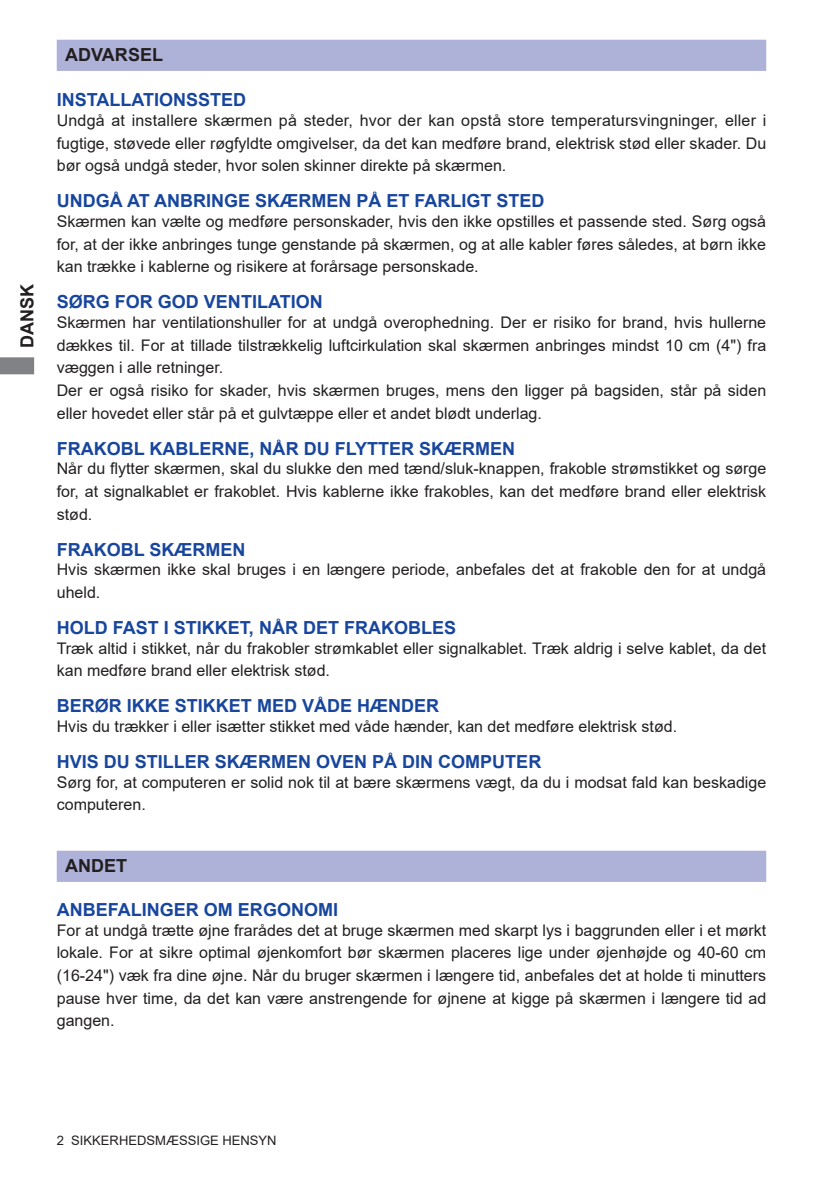
<style>
.page{position:relative;width:840px;height:1191px;background:#fff}
.page>*{position:absolute;margin:0;border:0;box-sizing:border-box;transform-origin:0 0}
.t1{font:700 18px "Arial";color:#18469d}
.t2{font:700 18px "Arial";color:#231f20}
.t3{font:16px/22.6px "Arial";color:#231f20;text-align:justify}
.t4{font:13px "Arial";color:#231f20}
</style>
<div class="page">
<svg style="left:0;top:357px;width:34px;height:17px"></svg>
<div style="left:57px;top:40px;width:708px;height:31px;background:#aeb2d8"></div>
<div style="left:57px;top:850px;width:708px;height:32px;background:#aeb2d8;border:2px solid #aeb2d8"></div>
<p class="t2" style="left:14px;top:348px;width:65px;rotate:-90deg">DANSK</p>
<p class="t2" style="left:65px;top:42px;width:99px">ADVARSEL</p>
<p class="t1" style="left:57px;top:87px;width:191px">INSTALLATIONSSTED</p>
<p class="t3" style="left:57px;top:109px;width:710px">Undgå at installere skærmen på steder, hvor der kan opstå store temperatursvingninger, eller i fugtige, støvede eller røgfyldte omgivelser, da det kan medføre brand, elektrisk stød eller skader. Du bør også undgå steder, hvor solen skinner direkte på skærmen.</p>
<p class="t1" style="left:57px;top:188px;width:489px">UNDGÅ AT ANBRINGE SKÆRMEN PÅ ET FARLIGT STED</p>
<p class="t3" style="left:57px;top:210px;width:710px">Skærmen kan vælte og medføre personskader, hvis den ikke opstilles et passende sted. Sørg også for, at der ikke anbringes tunge genstande på skærmen, og at alle kabler føres således, at børn ikke kan trække i kablerne og risikere at forårsage personskade.</p>
<p class="t1" style="left:57px;top:289px;width:267px">SØRG FOR GOD VENTILATION</p>
<p class="t3" style="left:57px;top:311px;width:710px;text-align:left">Skærmen har ventilationshuller for at undgå overophedning. Der er risiko for brand, hvis hullerne dækkes til. For at tillade tilstrækkelig luftcirkulation skal skærmen anbringes mindst 10 cm (4") fra væggen i alle retninger.<br>Der er også risiko for skader, hvis skærmen bruges, mens den ligger på bagsiden, står på siden eller hovedet eller står på et gulvtæppe eller et andet blødt underlag.</p>
<p class="t1" style="left:57px;top:435px;width:460px">FRAKOBL KABLERNE, NÅR DU FLYTTER SKÆRMEN</p>
<p class="t3" style="left:57px;top:457px;width:710px">Når du flytter skærmen, skal du slukke den med tænd/sluk-knappen, frakoble strømstikket og sørge for, at signalkablet er frakoblet. Hvis kablerne ikke frakobles, kan det medføre brand eller elektrisk stød.</p>
<p class="t1" style="left:57px;top:536px;width:190px">FRAKOBL SKÆRMEN</p>
<p class="t3" style="left:57px;top:558px;width:710px">Hvis skærmen ikke skal bruges i en længere periode, anbefales det at frakoble den for at undgå uheld.</p>
<p class="t1" style="left:57px;top:615px;width:401px">HOLD FAST I STIKKET, NÅR DET FRAKOBLES</p>
<p class="t3" style="left:57px;top:637px;width:710px">Træk altid i stikket, når du frakobler strømkablet eller signalkablet. Træk aldrig i selve kablet, da det kan medføre brand eller elektrisk stød.</p>
<p class="t1" style="left:57px;top:693px;width:384px">BERØR IKKE STIKKET MED VÅDE HÆNDER</p>
<p class="t3" style="left:57px;top:715px;width:621px">Hvis du trækker i eller isætter stikket med våde hænder, kan det medføre elektrisk stød.</p>
<p class="t1" style="left:57px;top:749px;width:486px">HVIS DU STILLER SKÆRMEN OVEN PÅ DIN COMPUTER</p>
<p class="t3" style="left:57px;top:770px;width:710px">Sørg for, at computeren er solid nok til at bære skærmens vægt, da du i modsat fald kan beskadige computeren.</p>
<p class="t2" style="left:65px;top:853px;width:63px">ANDET</p>
<p class="t1" style="left:57px;top:896px;width:283px">ANBEFALINGER OM ERGONOMI</p>
<p class="t3" style="left:57px;top:918px;width:710px">For at undgå trætte øjne frarådes det at bruge skærmen med skarpt lys i baggrunden eller i et mørkt lokale. For at sikre optimal øjenkomfort bør skærmen placeres lige under øjenhøjde og 40-60 cm (16-24") væk fra dine øjne. Når du bruger skærmen i længere tid, anbefales det at holde ti minutters pause hver time, da det kan være anstrengende for øjnene at kigge på skærmen i længere tid ad gangen.</p>
<p class="t4" style="left:57px;top:1131px;width:221px">2 SIKKERHEDSMÆSSIGE HENSYN</p>
</div>
